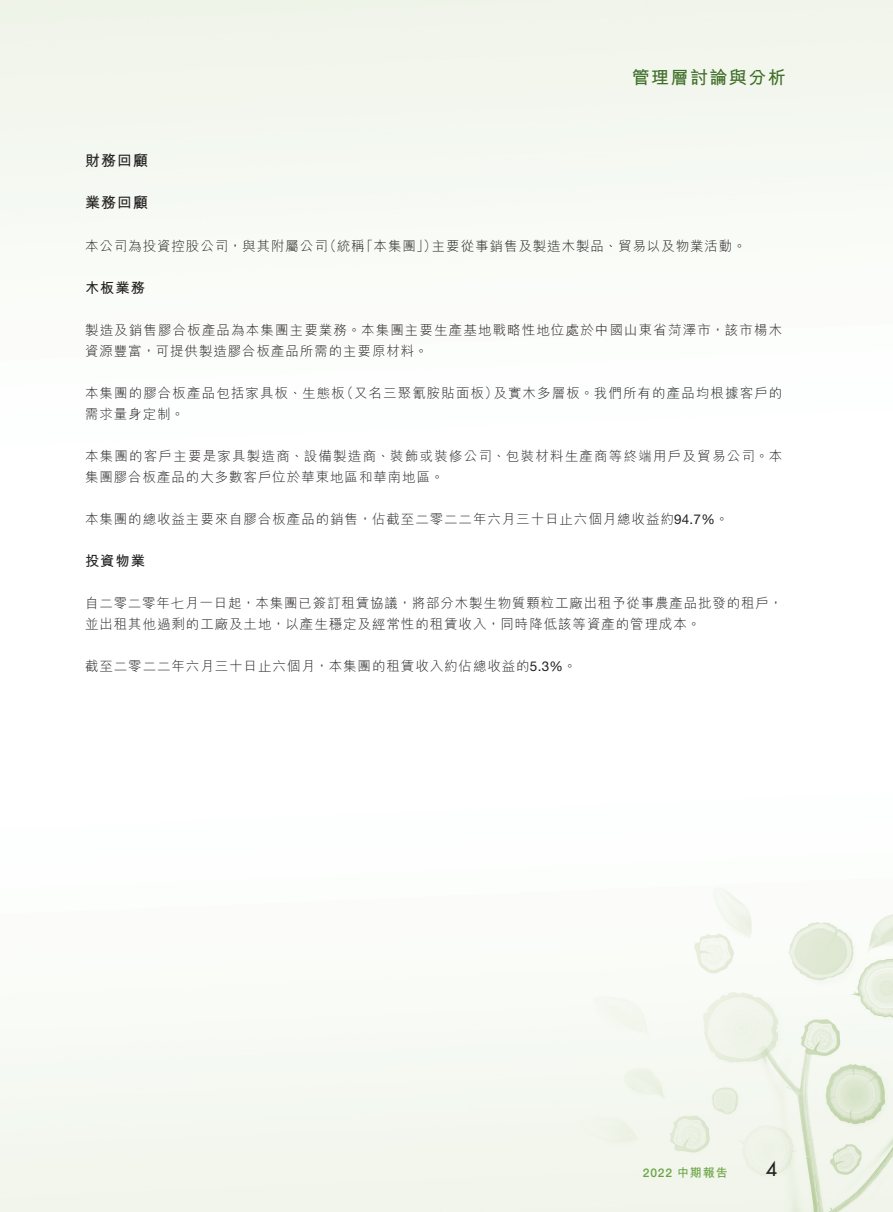
<style>
.page{position:relative;width:893px;height:1212px;background:#fff}
.page>*{position:absolute;margin:0;border:0;box-sizing:border-box;transform-origin:0 0}
.t1{font:500 19.5px "Futura Std";color:#231f20}
.t2{font:700 18px "M Hei HK";letter-spacing:.08em;color:#406f29}
.t3{font:700 15px "M Hei HK";letter-spacing:.07em;color:#231f20}
.t4{font:700 14.25px "M Hei HK";letter-spacing:.07em;color:#231f20}
.t5{font:300 13.5px/21px "M Hei HK";letter-spacing:.07em;color:#231f20}
.t6{font:300 13.5px/21px "M Hei HK";letter-spacing:.09em;color:#231f20}
.t7{font:500 12px "Helvetica Neue LT Std";color:#69a442}
.s1{font-family:"Helvetica Neue LT Std";font-weight:400}
.s2{font-family:"M Hei HK";font-weight:700}
</style>
<div class="page">
<img style="left:0;top:0;width:893px;height:1212px">
<p class="t3" style="left:85px;top:150px;width:65px">財務回顧</p>
<p class="t3" style="left:85px;top:192px;width:65px">業務回顧</p>
<h2 class="t2" style="left:632px;top:64px;width:156px">管理層討論與分析</h2>
<p class="t5" style="left:323px;top:235px;width:43px">（統稱</p>
<p class="t5" style="left:360px;top:235px;width:78px">「本集團」）</p>
<p class="t5" style="left:85px;top:235px;width:244px">本公司為投資控股公司，與其附屬公司</p>
<p class="t4" style="left:85px;top:277px;width:61px">木板業務</p>
<p class="t5" style="left:85px;top:319px;width:699px">製造及銷售膠合板產品為本集團主要業務。本集團主要生產基地戰略性地位處於中國山東省菏澤市，該市楊木資源豐富，可提供製造膠合板產品所需的主要原材料。</p>
<p class="t5" style="left:493px;top:382px;width:290px">及實木多層板。我們所有的產品均根據客戶的</p>
<p class="t5" style="left:432px;top:235px;width:316px">主要從事銷售及製造木製品、貿易以及物業活動。</p>
<p class="t5" style="left:340px;top:382px;width:159px">（又名三聚氰胺貼面板）</p>
<p class="t5" style="left:85px;top:382px;width:261px">本集團的膠合板產品包括家具板、生態板需求量身定制。</p>
<p class="t6" style="left:85px;top:445px;width:699px">本集團的客戶主要是家具製造商、設備製造商、裝飾或裝修公司、包裝材料生產商等終端用戶及貿易公司。本集團膠合板產品的大多數客戶位於華東地區和華南地區。</p>
<p class="t5" style="left:85px;top:508px;width:645px">本集團的總收益主要來自膠合板產品的銷售，佔截至二零二二年六月三十日止六個月總收益約<span class="s1">94.7%</span>。</p>
<p class="t4" style="left:85px;top:550px;width:61px">投資物業</p>
<p class="t5" style="left:85px;top:592px;width:699px">自二零二零年七月一日起，本集團已簽訂租賃協議，將部分木製生物質顆粒工廠出租予從事農產品批發的租戶，並出租其他過剩的工廠及土地，以產生穩定及經常性的租賃收入，同時降低該等資產的管理成本。</p>
<p class="t5" style="left:85px;top:655px;width:493px">截至二零二二年六月三十日止六個月，本集團的租賃收入約佔總收益的<span class="s1">5.3%</span>。</p>
<p class="t7" style="left:643px;top:1165px;width:86px">2022 <span class="s2">中期報告</span></p>
<h1 class="t1" style="left:766px;top:1157px;width:13px">4</h1>
</div>
